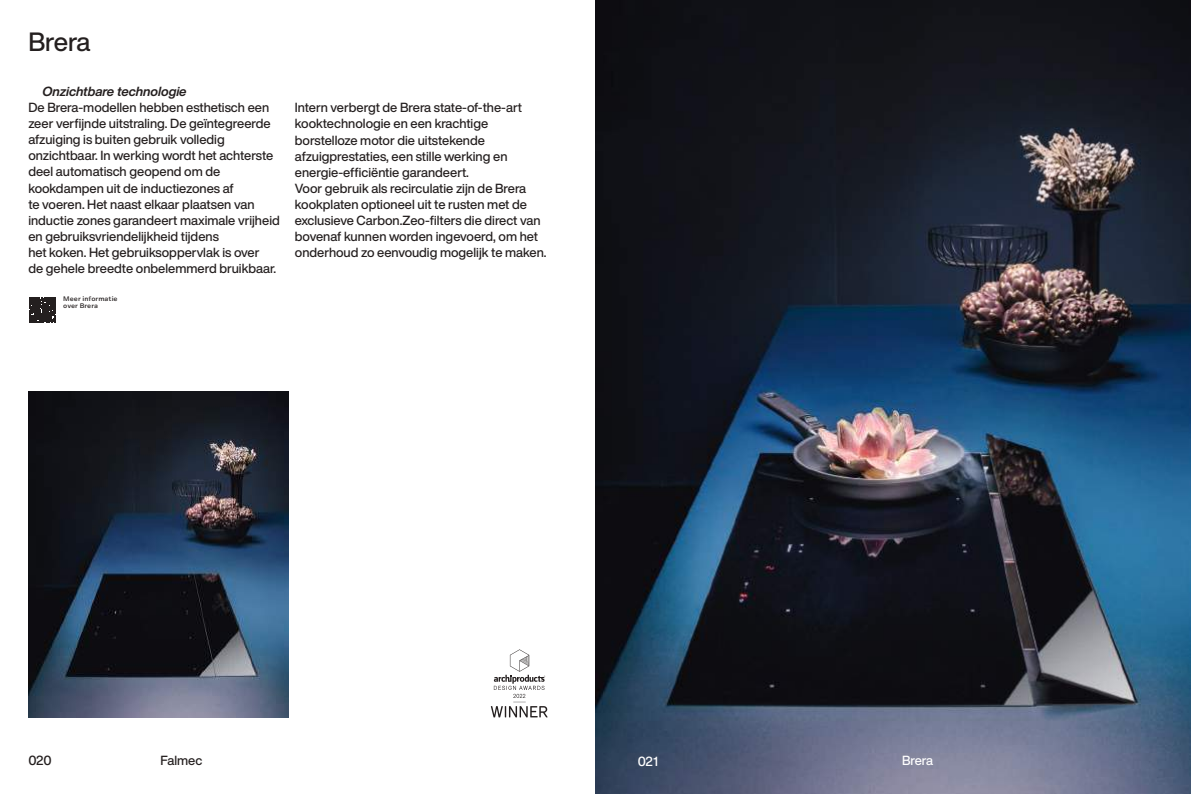
<style>
.page{position:relative;width:1191px;height:794px;background:#fff}
.page>*{position:absolute;margin:0;border:0;box-sizing:border-box;transform-origin:0 0}
.t1{font:500 26px "Helvetica Now Display";letter-spacing:-.02em;color:#241f1f}
.t2{font:500 13px/16px "Helvetica Now Display";color:#241f1f}
.t3{font:italic 700 13px "Helvetica Now Display";color:#241f1f}
.t4{font:500 13px "Helvetica Now Display";letter-spacing:-.025em;color:#fff}
.t5{font:500 6px/7px "Helvetica Now Micro";color:#241f1f}
</style>
<div class="page">
<img style="left:595px;top:0;width:596px;height:794px">
<img style="left:28px;top:391px;width:261px;height:326px">
<svg style="left:30px;top:297px;width:25px;height:26px"></svg>
<svg style="left:491px;top:649px;width:56px;height:68px"></svg>
<h1 class="t1" style="left:28px;top:24px;width:64px">Brera</h1>
<p class="t3" style="left:43px;top:83px;width:146px">Onzichtbare technologie</p>
<p class="t2" style="left:28px;top:100px;width:253px">De Brera-modellen hebben esthetisch een zeer verfijnde uitstraling. De geïntegreerde afzuiging is buiten gebruik volledig onzichtbaar. In werking wordt het achterste deel automatisch geopend om de kookdampen uit de inductiezones af<br>te voeren. Het naast elkaar plaatsen van inductie zones garandeert maximale vrijheid en gebruiksvriendelijkheid tijdens<br>het koken. Het gebruiksoppervlak is over<br>de gehele breedte onbelemmerd bruikbaar.</p>
<p class="t2" style="left:295px;top:100px;width:253px">Intern verbergt de Brera state-of-the-art kooktechnologie en een krachtige borstelloze motor die uitstekende afzuigprestaties, een stille werking en energie-efficiëntie garandeert.<br>Voor gebruik als recirculatie zijn de Brera kookplaten optioneel uit te rusten met de exclusieve Carbon.Zeo-filters die direct van bovenaf kunnen worden ingevoerd, om het onderhoud zo eenvoudig mogelijk te maken.</p>
<p class="t5" style="left:63px;top:295px;width:56px">Meer informatie over Brera</p>
<p class="t2" style="left:28px;top:752px;width:25px">020</p>
<p class="t2" style="left:160px;top:752px;width:44px">Falmec</p>
<p class="t4" style="left:638px;top:752px;width:22px">021</p>
<p class="t4" style="left:902px;top:752px;width:33px">Brera</p>
</div>
